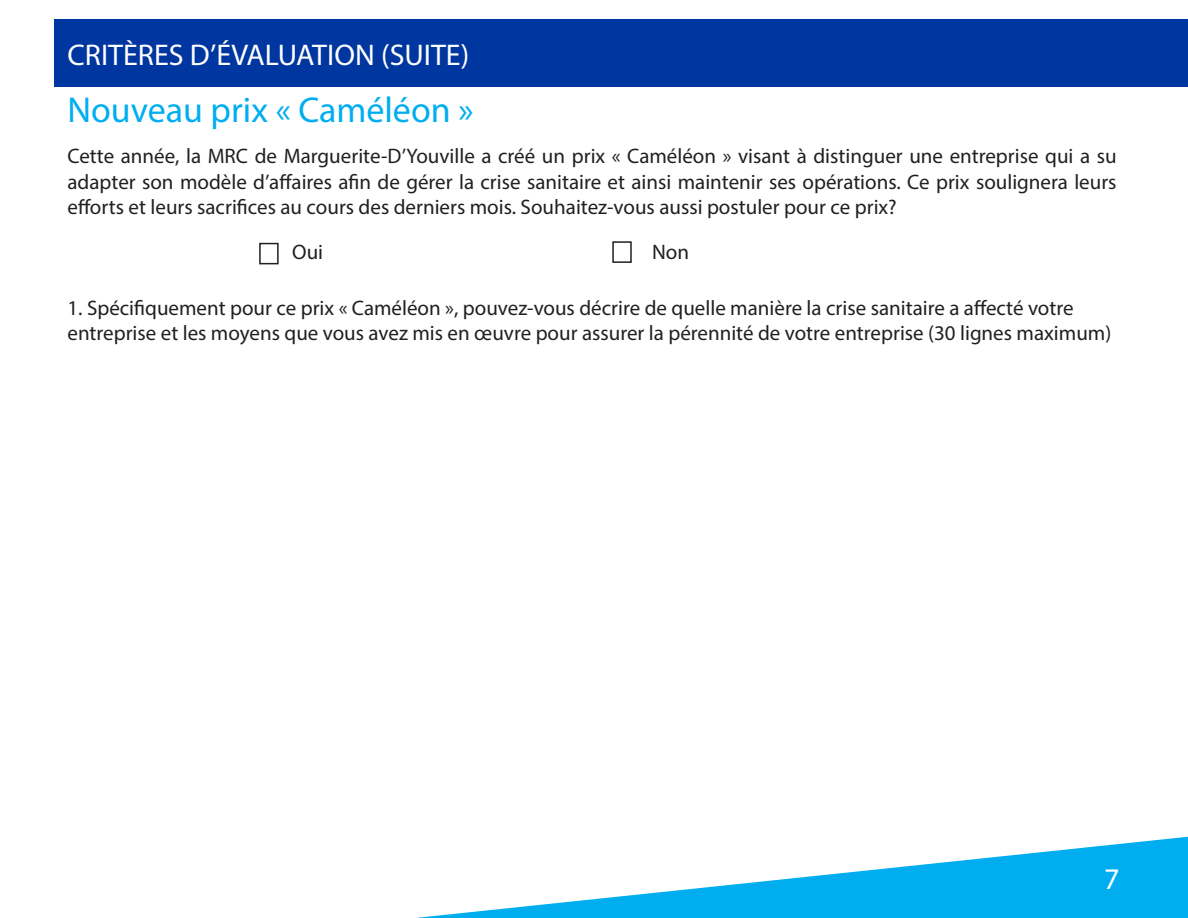
<style>
.page{position:relative;width:1188px;height:918px;background:#fff}
.page>*{position:absolute;margin:0;border:0;box-sizing:border-box;transform-origin:0 0}
.t1{font:36px "Myriad Pro";color:#00aeef}
.t2{font:30px "Myriad Pro";color:#fff}
.t3{font:21px/25.2px "Myriad Pro";color:#231f20}
</style>
<div class="page">
<svg style="left:418px;top:837px;width:770px;height:81px"></svg>
<div style="left:54px;top:20px;width:1134px;height:67px;background:#0036a0"></div>
<div style="left:259px;top:243px;width:20px;height:21px;border:2px solid #231f20"></div>
<div style="left:612px;top:241px;width:20px;height:22px;border:2px solid #231f20"></div>
<p class="t2" style="left:68px;top:36px;width:403px">CRITÈRES D’ÉVALUATION (SUITE)</p>
<p class="t1" style="left:68px;top:88px;width:407px">Nouveau prix « Caméléon »</p>
<p class="t3" style="left:68px;top:143px;width:1051px;text-align:justify">Cette année, la MRC de Marguerite-D’Youville a créé un prix « Caméléon » visant à distinguer une entreprise qui a su adapter son modèle d’affaires afin de gérer la crise sanitaire et ainsi maintenir ses opérations. Ce prix soulignera leurs efforts et leurs sacrifices au cours des derniers mois. Souhaitez-vous aussi postuler pour ce prix?</p>
<p class="t3" style="left:292px;top:239px;width:33px">Oui</p>
<p class="t3" style="left:652px;top:239px;width:39px">Non</p>
<p class="t3" style="left:68px;top:295px;width:1045px">1. Spécifiquement pour ce prix « Caméléon », pouvez-vous décrire de quelle manière la crise sanitaire a affecté votre entreprise et les moyens que vous avez mis en œuvre pour assurer la pérennité de votre entreprise (30 lignes maximum)</p>
<h2 class="t2" style="left:1104px;top:861px;width:17px">7</h2>
</div>
